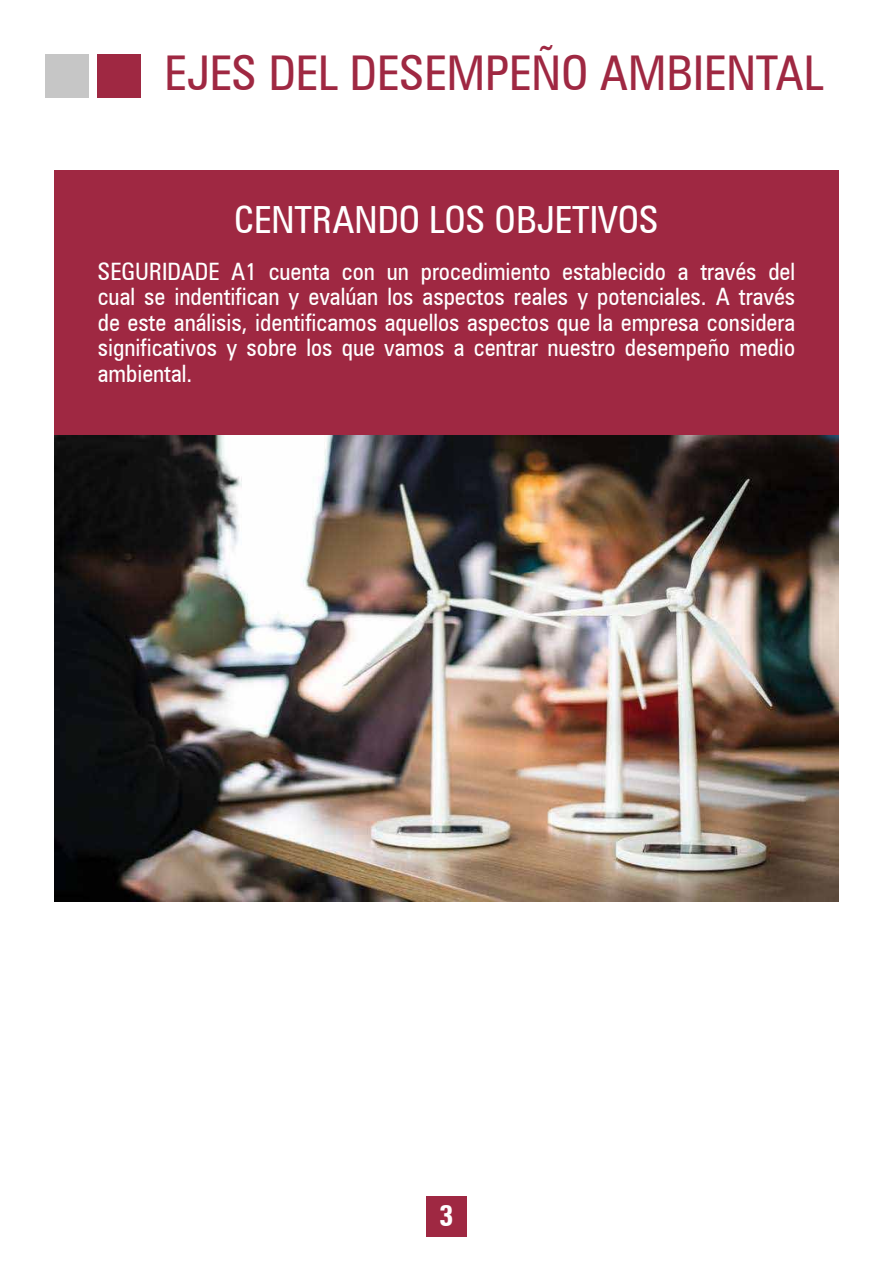
<style>
.page{position:relative;width:893px;height:1263px;background:#fff}
.page>*{position:absolute;margin:0;border:0;box-sizing:border-box;transform-origin:0 0}
.t1{font:condensed 48px "Zurich BT";color:#9f2842}
.t2{font:condensed 37.5px "Zurich BT";color:#fff}
.t3{font:700 condensed 29.1px "Zurich BT";color:#fff}
.t4{font:condensed 24px/25.5px "Zurich BT";color:#fff;text-align:justify}
</style>
<div class="page">
<div style="left:54px;top:170px;width:785px;height:527px;background:#9f2842"></div>
<div style="left:45px;top:54px;width:44px;height:44px;background:#c6c6c6"></div>
<div style="left:97px;top:54px;width:44px;height:44px;background:#9f2842"></div>
<div style="left:426px;top:1196px;width:41px;height:41px;background:#9f2842"></div>
<img style="left:54px;top:435px;width:785px;height:467px">
<h1 class="t1" style="left:164px;top:44px;width:661px">EJES DEL DESEMPEÑO AMBIENTAL</h1>
<h2 class="t2" style="left:234px;top:196px;width:426px">CENTRANDO LOS OBJETIVOS</h2>
<p class="t4" style="left:98px;top:258px;width:699px">SEGURIDADE A1 cuenta con un procedimiento establecido a través del cual se indentifican y evalúan los aspectos reales y potenciales. A través de este análisis, identificamos aquellos aspectos que la empresa considera significativos y sobre los que vamos a centrar nuestro desempeño medio ambiental.</p>
<p class="t3" style="left:439px;top:1198px;width:16px">3</p>
</div>
